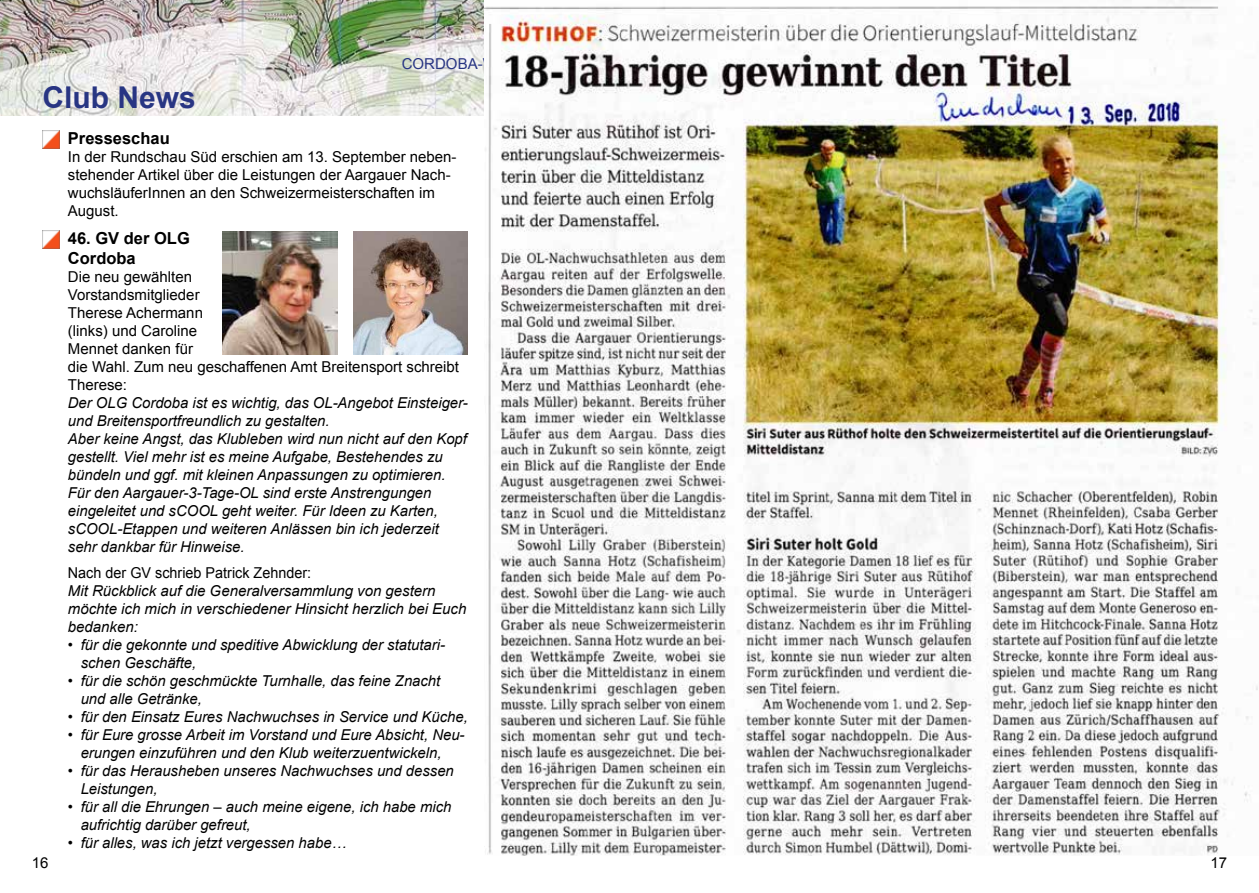
<style>
.page{position:relative;width:1259px;height:893px;background:#fff}
.page>*{position:absolute;margin:0;border:0;box-sizing:border-box;transform-origin:0 0}
.t1{font:700 30px "Arial";color:#283583}
.t2{font:700 16.5px/19.8px "Arial";color:#000}
.t3{font:italic 15px/18px "Arial";color:#000}
.t4{font:15px/18px "Arial";color:#000}
.t5{font:15px "Arial";color:#000;scale:.96 1}
.t6{font:15px "Arial";color:#283583}
</style>
<div class="page">
<img style="left:0;top:0;width:484px;height:116px">
<img style="left:484px;top:0;width:774px;height:856px">
<img style="left:43px;top:131px;width:17px;height:17px">
<img style="left:223px;top:232px;width:114px;height:122px">
<img style="left:353px;top:232px;width:115px;height:122px">
<img style="left:43px;top:231px;width:17px;height:17px">
<p class="t6" style="left:402px;top:54px;width:175px">CORDOBA-WELLE 04/18</p>
<h1 class="t1" style="left:43px;top:77px;width:155px">Club News</h1>
<p class="t2" style="left:68px;top:129px;width:103px">Presseschau</p>
<p class="t4" style="left:68px;top:148px;width:390px">In der Rundschau Süd erschien am 13. September neben&shy;stehender Artikel über die Leistungen der Aargauer Nach&shy;wuchsläuferInnen an den Schweizermeisterschaften im August.</p>
<p class="t2" style="left:68px;top:229px;width:123px">46. GV der OLG<br>Cordoba</p>
<p class="t4" style="left:68px;top:268px;width:393px">Die neu gewählten<br>Vorstandsmitglieder<br>Therese Achermann<br>(links) und Caroline<br>Mennet danken für<br>die Wahl. Zum neu geschaffenen Amt Breitensport schreibt<br>Therese:</p>
<p class="t3" style="left:68px;top:394px;width:401px">Der OLG Cordoba ist es wichtig, das OL-Angebot Einsteiger&shy;und Breitensportfreundlich zu gestalten.<br>Aber keine Angst, das Klubleben wird nun nicht auf den Kopf gestellt. Viel mehr ist es meine Aufgabe, Bestehendes zu bündeln und ggf. mit kleinen Anpassungen zu optimieren.<br>Für den Aargauer-3-Tage-OL sind erste Anstrengungen eingeleitet und sCOOL geht weiter. Für Ideen zu Karten, sCOOL-Etappen und weiteren Anlässen bin ich jederzeit sehr dankbar für Hinweise.</p>
<p class="t5" style="left:68px;top:563px;width:255px">Nach der GV schrieb Patrick Zehnder:</p>
<p class="t3" style="left:68px;top:582px;width:400px">Mit Rückblick auf die Generalversammlung von gestern möchte ich mich in verschiedener Hinsicht herzlich bei Euch bedanken:</p>
<p class="t3" style="left:81px;top:636px;width:366px;text-indent:-13px">• für die gekonnte und speditive Abwicklung der statutari&shy;schen Geschäfte,</p>
<p class="t3" style="left:81px;top:672px;width:361px;text-indent:-13px">• für die schön geschmückte Turnhalle, das feine Znacht und alle Getränke,</p>
<p class="t3" style="left:68px;top:708px;width:401px">• für den Einsatz Eures Nachwuchses in Service und Küche,</p>
<p class="t3" style="left:81px;top:726px;width:385px;text-indent:-13px">• für Eure grosse Arbeit im Vorstand und Eure Absicht, Neu&shy;erungen einzuführen und den Klub weiterzuentwickeln,</p>
<p class="t3" style="left:81px;top:762px;width:375px;text-indent:-13px">• für das Herausheben unseres Nachwuchses und dessen<br>Leistungen,</p>
<p class="t3" style="left:81px;top:798px;width:372px;text-indent:-13px">• für all die Ehrungen – auch meine eigene, ich habe mich aufrichtig darüber gefreut,</p>
<p class="t3" style="left:68px;top:834px;width:280px">• für alles, was ich jetzt vergessen habe…</p>
<p class="t4" style="left:32px;top:854px;width:18px">16</p>
<p class="t4" style="left:1210px;top:854px;width:18px">17</p>
</div>
